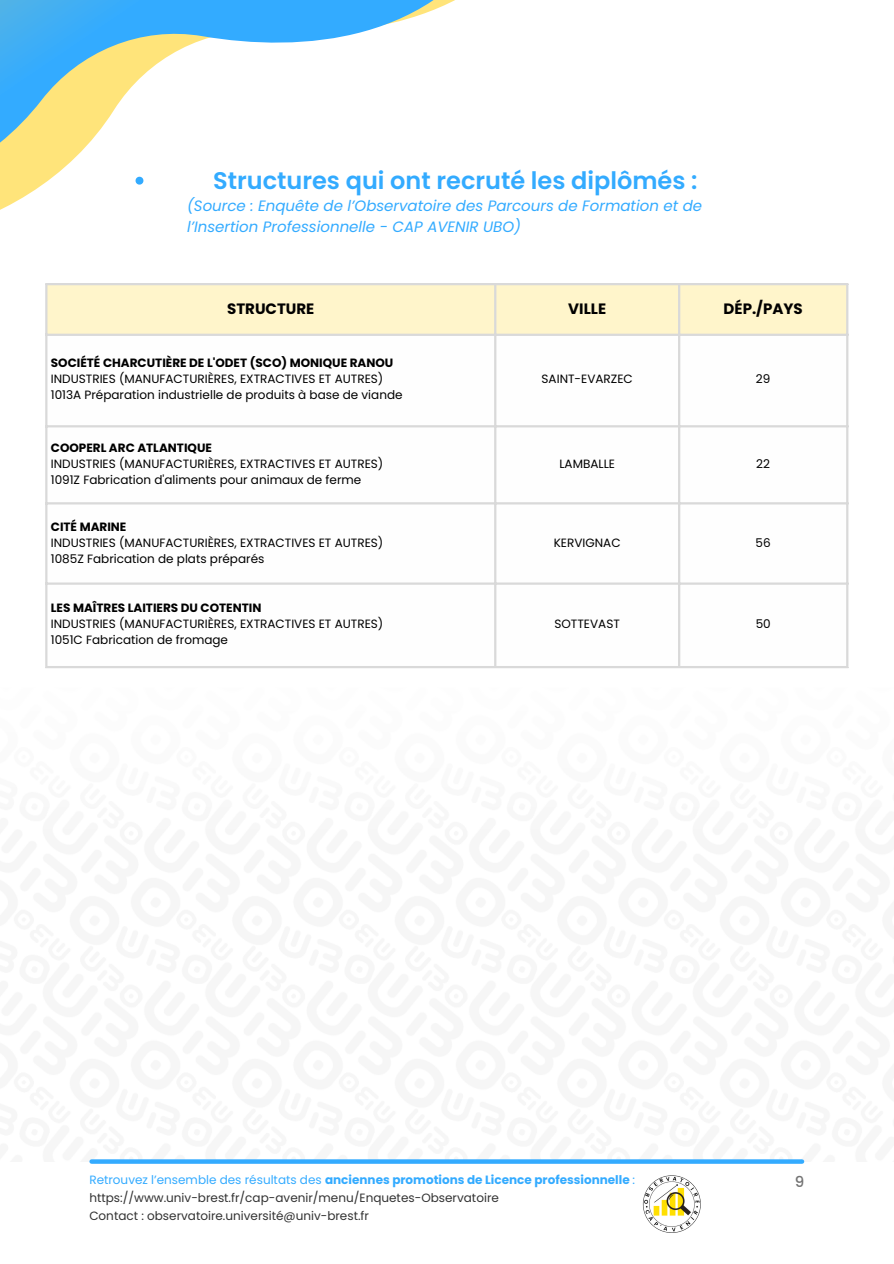
<style>
.page{position:relative;width:894px;height:1264px;background:#fff}
.page>*{position:absolute;margin:0;border:0;box-sizing:border-box;transform-origin:0 0}
.t1{font:600 24px "Poppins";color:#33abff}
.t2{font:italic 15px/20.2px "Poppins";color:#33abff}
.t3{font:700 15px "Poppins";color:#000}
.t4{font:500 15px "Poppins";color:#737373}
.t5{font:12px "Poppins";color:#000}
.t6{font:12px "Poppins";color:#323232}
.t7{font:700 12px "Poppins";color:#000}
.t8{font:700 12px "Poppins";color:#33abff}
.s1{font-weight:400}
</style>
<div class="page">
<svg style="left:0;top:0;width:455px;height:210px"></svg>
<svg style="left:92px;top:1159px;width:709px;height:4px;background:#42b0fe"></svg>
<svg style="left:135px;top:177px;width:8px;height:8px"></svg>
<div style="left:47px;top:285px;width:798px;height:49px;background:#fff5cb"></div>
<svg style="left:47px;top:336px;width:798px;height:330px"></svg>
<hr style="left:45px;top:285px;width:2px;height:381px;background:#d9d9d9">
<hr style="left:494px;top:285px;width:2px;height:381px;background:#d9d9d9">
<hr style="left:677px;top:285px;width:3px;height:381px;background:#d9d9d9">
<hr style="left:845px;top:285px;width:3px;height:381px;background:#d9d9d9">
<hr style="left:45px;top:283px;width:803px;height:2px;background:#d9d9d9">
<hr style="left:45px;top:334px;width:803px;height:2px;background:#d9d9d9">
<hr style="left:45px;top:425px;width:803px;height:2px;background:#d9d9d9">
<hr style="left:45px;top:502px;width:803px;height:2px;background:#d9d9d9">
<hr style="left:45px;top:582px;width:803px;height:2px;background:#d9d9d9">
<hr style="left:45px;top:666px;width:803px;height:2px;background:#d9d9d9">
<img style="left:642px;top:1175px;width:59px;height:58px">
<p class="t1" style="left:213px;top:164px;width:485px">Structures qui ont recruté les diplômés :</p>
<p class="t2" style="left:187px;top:196px;width:516px">(Source : Enquête de l’Observatoire des Parcours de Formation et de l’Insertion Professionnelle - CAP AVENIR UBO)</p>
<p class="t3" style="left:227px;top:298px;width:89px">STRUCTURE</p>
<h2 class="t3" style="left:568px;top:298px;width:39px">VILLE</h2>
<p class="t3" style="left:723px;top:298px;width:81px">DÉP./PAYS</p>
<p class="t7" style="left:51px;top:355px;width:344px">SOCIÉTÉ CHARCUTIÈRE DE L'ODET (SCO) MONIQUE RANOU</p>
<p class="t5" style="left:51px;top:371px;width:334px">INDUSTRIES (MANUFACTURIÈRES, EXTRACTIVES ET AUTRES)</p>
<p class="t5" style="left:51px;top:387px;width:353px">1013A Préparation industrielle de produits à base de viande</p>
<p class="t5" style="left:541px;top:371px;width:93px">SAINT-EVARZEC</p>
<p class="t5" style="left:755px;top:371px;width:16px">29</p>
<p class="t7" style="left:51px;top:439px;width:163px">COOPERL ARC ATLANTIQUE</p>
<p class="t5" style="left:51px;top:455px;width:334px">INDUSTRIES (MANUFACTURIÈRES, EXTRACTIVES ET AUTRES)</p>
<p class="t5" style="left:51px;top:471px;width:312px">1091Z Fabrication d'aliments pour animaux de ferme</p>
<p class="t7" style="left:51px;top:518px;width:77px">CITÉ MARINE</p>
<p class="t5" style="left:51px;top:534px;width:334px">INDUSTRIES (MANUFACTURIÈRES, EXTRACTIVES ET AUTRES)</p>
<p class="t5" style="left:51px;top:550px;width:215px">1085Z Fabrication de plats préparés</p>
<p class="t7" style="left:51px;top:599px;width:212px">LES MAÎTRES LAITIERS DU COTENTIN</p>
<p class="t5" style="left:51px;top:615px;width:334px">INDUSTRIES (MANUFACTURIÈRES, EXTRACTIVES ET AUTRES)</p>
<p class="t5" style="left:51px;top:631px;width:179px">1051C Fabrication de fromage</p>
<p class="t5" style="left:559px;top:455px;width:57px">LAMBALLE</p>
<p class="t5" style="left:756px;top:455px;width:15px">22</p>
<p class="t5" style="left:553px;top:534px;width:68px">KERVIGNAC</p>
<p class="t5" style="left:755px;top:534px;width:17px">56</p>
<p class="t5" style="left:554px;top:615px;width:67px">SOTTEVAST</p>
<p class="t5" style="left:755px;top:615px;width:17px">50</p>
<p class="t8" style="left:89px;top:1171px;width:547px"><span class="s1">Retrouvez l’ensemble des résultats des</span> anciennes promotions de Licence professionnelle <span class="s1">:</span></p>
<p class="t4" style="left:794px;top:1171px;width:11px">9</p>
<p class="t6" style="left:89px;top:1189px;width:411px">https://www.univ-brest.fr/cap-avenir/menu/Enquetes-Observatoire</p>
<p class="t6" style="left:89px;top:1207px;width:281px">Contact : observatoire.université@univ-brest.fr</p>
</div>
